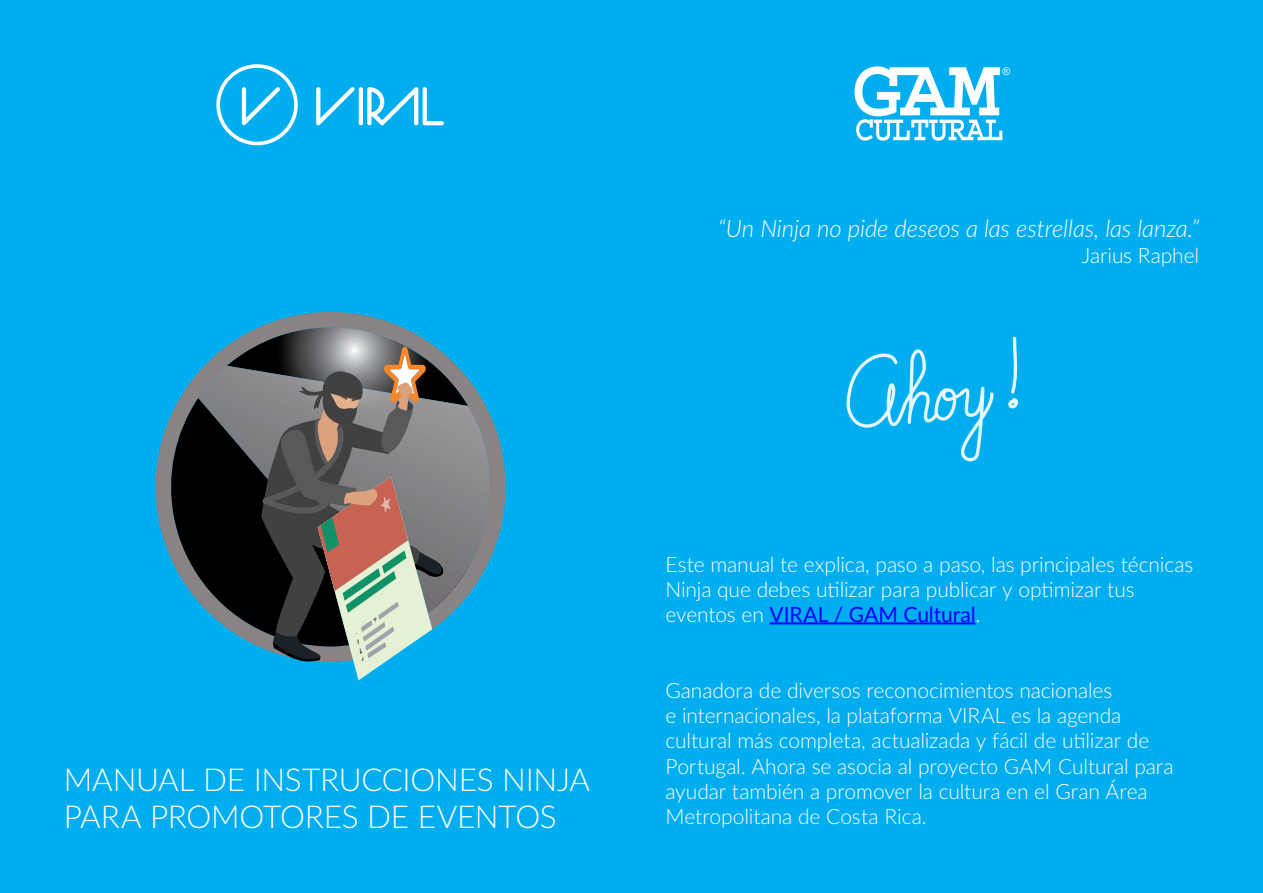
<style>
.page{position:relative;width:1263px;height:893px;background:#00aeef}
.page>*{position:absolute;margin:0;border:0;box-sizing:border-box;transform-origin:0 0}
.t1{font:300 31.5px/37.8px "Lato";letter-spacing:-.005em;color:#fff}
.t2{font:italic 300 24px "Lato";letter-spacing:-.005em;color:#fff}
.t3{font:300 21px/25.2px "Lato";letter-spacing:-.005em;color:#fff}
.s1{font-weight:400;color:#00f}
</style>
<div class="page">
<svg style="left:257px;top:312px;width:249px;height:335px"></svg>
<svg style="left:155px;top:327px;width:345px;height:319px"></svg>
<img style="left:198px;top:366px;width:292px;height:247px">
<svg style="left:260px;top:347px;width:184px;height:333px;background:#6d7373"></svg>
<hr style="left:770px;top:622px;width:205px;height:2px;background:#00f">
<hr style="left:359px;top:87px;width:4px;height:38px;background:#fff;border-radius:2px">
<svg style="left:316px;top:87px;width:39px;height:38px"></svg>
<svg style="left:367px;top:87px;width:77px;height:39px"></svg>
<svg style="left:217px;top:64px;width:81px;height:81px"></svg>
<svg style="left:846px;top:349px;width:148px;height:112px"></svg>
<svg style="left:1008px;top:337px;width:10px;height:71px"></svg>
<svg style="left:854px;top:66px;width:156px;height:75px"></svg>
<p class="t2" style="left:718px;top:212px;width:482px">“Un Ninja no pide deseos a las estrellas, las lanza.”</p>
<p class="t3" style="left:1082px;top:242px;width:119px">Jarius Raphel</p>
<h1 class="t1" style="left:64px;top:759px;width:528px">MANUAL DE INSTRUCCIONES NINJA<br>PARA PROMOTORES DE EVENTOS</h1>
<p class="t3" style="left:665px;top:551px;width:529px">Este manual te explica, paso a paso, las principales técnicas<br>Ninja que debes utilizar para publicar y optimizar tus eventos en <span class="s1">VIRAL / GAM Cultural</span>.</p>
<p class="t3" style="left:665px;top:677px;width:510px">Ganadora de diversos reconocimientos nacionales<br>e internacionales, la plataforma VIRAL es la agenda cultural más completa, actualizada y fácil de utilizar de Portugal. Ahora se asocia al proyecto GAM Cultural para ayudar también a promover la cultura en el Gran Área Metropolitana de Costa Rica.</p>
</div>
